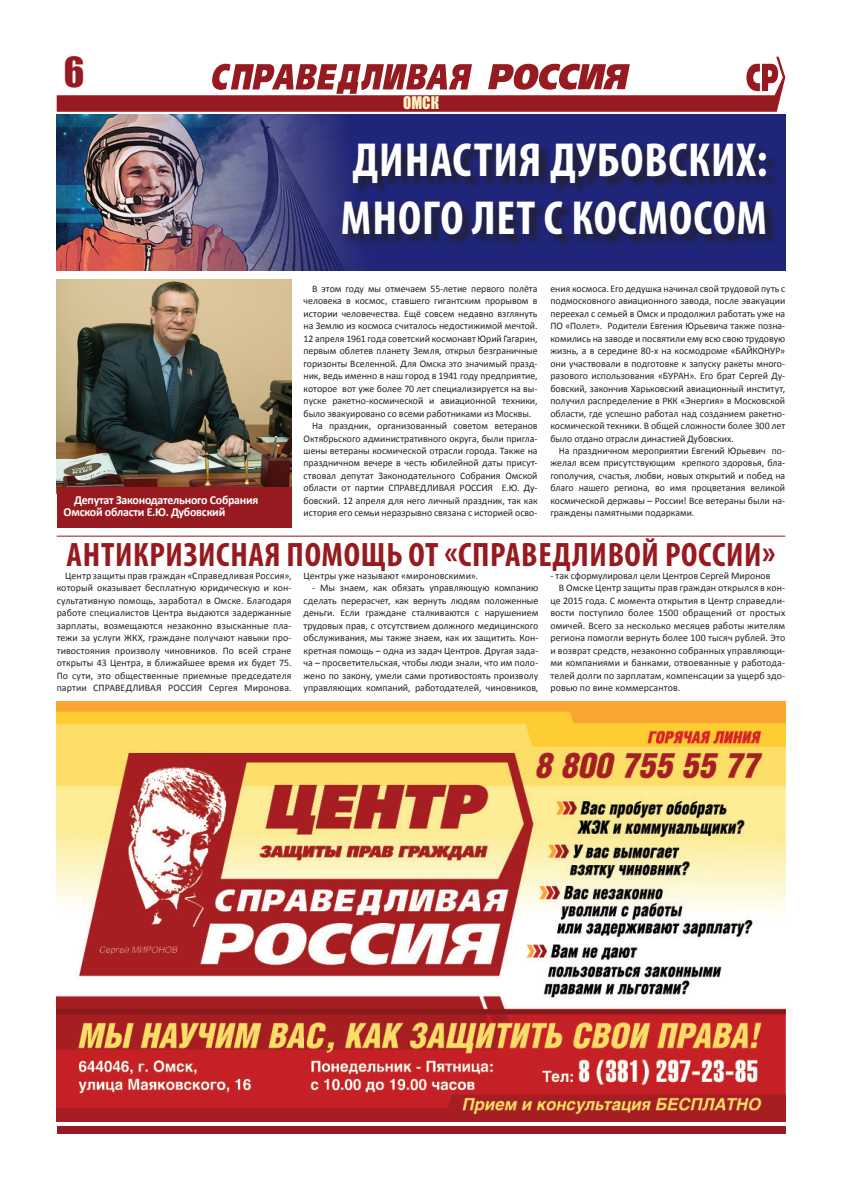
<style>
.page{position:relative;width:842px;height:1191px;background:#fff}
.page>*{position:absolute;margin:0;border:0;box-sizing:border-box;transform-origin:0 0}
.t1{font:700 condensed 48px/57.6px "Myriad Pro";letter-spacing:.02em;color:#fff}
.t2{font:38px "Impact";color:#961a20}
.t3{font:700 condensed 34px "Myriad Pro";letter-spacing:.02em;color:#961a20}
.t4{font:16px "Impact";color:#fef1c0;scale:.95 1}
.t5{font:700 12.3px/12.5px "Calibri";letter-spacing:-.02em;color:#fff}
.t6{font:10px/12.5px "Calibri";color:#231f20;text-align:justify}
</style>
<div class="page">
<svg style="left:57px;top:57px;width:728px;height:55px"></svg>
<div style="left:57px;top:1126px;width:728px;height:8px;background:#961a20"></div>
<img style="left:63px;top:114px;width:722px;height:157px">
<img style="left:57px;top:701px;width:728px;height:420px">
<div style="left:344px;top:145px;width:434px;height:101px;background:#231f20;opacity:.75"></div>
<hr style="left:57px;top:535px;width:728px;height:1px;background:#961a20">
<img style="left:57px;top:279px;width:235px;height:208px">
<div style="left:57px;top:487px;width:235px;height:40px;background:#961a20"></div>
<h2 class="t2" style="left:64px;top:42px;width:22px">6</h2>
<p class="t5" style="left:64px;top:493px;width:196px;text-indent:10px">Депутат Законодательного Собрания<br>Омской области Е.Ю. Дубовский</p>
<h3 class="t4" style="left:403px;top:91px;width:39px">ОМСК</h3>
<h1 class="t1" style="left:341px;top:130px;width:428px">ДИНАСТИЯ ДУБОВСКИХ:<br>МНОГО ЛЕТ С КОСМОСОМ</h1>
<p class="t6" style="left:312px;top:282px;width:227px">В этом году мы отмечаем 55-летие первого полёта</p>
<p class="t6" style="left:304px;top:295px;width:235px">человека в космос, ставшего гигантским прорывом в</p>
<p class="t6" style="left:304px;top:307px;width:236px">истории человечества. Ещё совсем недавно взглянуть</p>
<p class="t6" style="left:304px;top:320px;width:236px">на Землю из космоса считалось недостижимой мечтой.</p>
<p class="t6" style="left:304px;top:332px;width:235px">12 апреля 1961 года советский космонавт Юрий Гагарин,</p>
<p class="t6" style="left:304px;top:344px;width:236px">первым облетев планету Земля, открыл безграничные</p>
<p class="t6" style="left:304px;top:357px;width:236px">горизонты Вселенной. Для Омска это значимый празд-</p>
<p class="t6" style="left:304px;top:369px;width:236px">ник, ведь именно в наш город в 1941 году предприятие,</p>
<p class="t6" style="left:304px;top:382px;width:235px">которое вот уже более 70 лет специализируется на вы-</p>
<p class="t6" style="left:304px;top:394px;width:236px">пуске ракетно-космической и авиационной техники,</p>
<p class="t6" style="left:304px;top:407px;width:229px">было эвакуировано со всеми работниками из Москвы.</p>
<p class="t6" style="left:312px;top:419px;width:227px">На праздник, организованный советом ветеранов</p>
<p class="t6" style="left:304px;top:432px;width:235px">Октябрьского административного округа, были пригла-</p>
<p class="t6" style="left:304px;top:444px;width:236px">шены ветераны космической отрасли города. Также на</p>
<p class="t6" style="left:304px;top:457px;width:235px">праздничном вечере в честь юбилейной даты присут-</p>
<p class="t6" style="left:304px;top:469px;width:236px">ствовал депутат Законодательного Собрания Омской</p>
<p class="t6" style="left:304px;top:482px;width:235px">области от партии СПРАВЕДЛИВАЯ РОССИЯ Е.Ю. Ду-</p>
<p class="t6" style="left:304px;top:494px;width:235px">бовский. 12 апреля для него личный праздник, так как</p>
<p class="t6" style="left:304px;top:507px;width:235px">история его семьи неразрывно связана с историей осво-</p>
<p class="t6" style="left:550px;top:282px;width:236px">ения космоса. Его дедушка начинал свой трудовой путь с подмосковного авиационного завода, после эвакуации переехал с семьей в Омск и продолжил работать уже на ПО «Полет». Родители Евгения Юрьевича также позна&shy;комились на заводе и посвятили ему всю свою трудовую жизнь, а в середине 80-х на космодроме «БАЙКОНУР» они участвовали в подготовке к запуску ракеты много&shy;разового использования «БУРАН». Его брат Сергей Ду&shy;бовский, закончив Харьковский авиационный институт, получил распределение в РКК «Энергия» в Московской области, где успешно работал над созданием ракетно&shy;космической техники. В общей сложности более 300 лет было отдано отрасли династией Дубовских.</p>
<p class="t6" style="left:550px;top:444px;width:236px;text-indent:9px">На праздничном мероприятии Евгений Юрьевич по&shy;желал всем присутствующим крепкого здоровья, бла&shy;гополучия, счастья, любви, новых открытий и побед на благо нашего региона, во имя процветания великой космической державы – России! Все ветераны были на&shy;граждены памятными подарками.</p>
<h3 class="t3" style="left:67px;top:533px;width:710px">АНТИКРИЗИСНАЯ ПОМОЩЬ ОТ «СПРАВЕДЛИВОЙ РОССИИ»</h3>
<p class="t6" style="left:57px;top:569px;width:236px;text-indent:9px">Центр защиты прав граждан «Справедливая Россия», который оказывает бесплатную юридическую и кон&shy;сультативную помощь, заработал в Омске. Благодаря работе специалистов Центра выдаются задержанные зарплаты, возмещаются незаконно взысканные пла&shy;тежи за услуги ЖКХ, граждане получают навыки про&shy;тивостояния произволу чиновников. По всей стране открыты 43 Центра, в ближайшее время их будет 75.<br>По сути, это общественные приемные председателя партии СПРАВЕДЛИВАЯ РОССИЯ Сергея Миронова.</p>
<p class="t6" style="left:304px;top:569px;width:176px">Центры уже называют «мироновскими».</p>
<p class="t6" style="left:550px;top:569px;width:222px">- так сформулировал цели Центров Сергей Миронов</p>
<p class="t6" style="left:559px;top:581px;width:228px">В Омске Центр защиты прав граждан открылся в кон-</p>
<p class="t6" style="left:550px;top:594px;width:236px">це 2015 года. С момента открытия в Центр справедли-</p>
<p class="t6" style="left:550px;top:606px;width:236px">вости поступило более 1500 обращений от простых</p>
<p class="t6" style="left:550px;top:619px;width:236px">омичей. Всего за несколько месяцев работы жителям</p>
<p class="t6" style="left:550px;top:631px;width:236px">региона помогли вернуть более 100 тысяч рублей. Это</p>
<p class="t6" style="left:550px;top:644px;width:236px">и возврат средств, незаконно собранных управляющи-</p>
<p class="t6" style="left:550px;top:656px;width:236px">ми компаниями и банками, отвоеванные у работода-</p>
<p class="t6" style="left:550px;top:669px;width:236px">телей долги по зарплатам, компенсации за ущерб здо-</p>
<p class="t6" style="left:550px;top:681px;width:131px">ровью по вине коммерсантов.</p>
<p class="t6" style="left:304px;top:581px;width:236px;text-indent:9px">- Мы знаем, как обязать управляющую компанию сделать перерасчет, как вернуть людям положенные деньги. Если граждане сталкиваются с нарушением трудовых прав, с отсутствием должного медицинского обслуживания, мы также знаем, как их защитить. Кон&shy;кретная помощь – одна из задач Центров. Другая зада&shy;ча – просветительская, чтобы люди знали, что им поло&shy;жено по закону, умели сами противостоять произволу управляющих компаний, работодателей, чиновников,</p>
</div>
